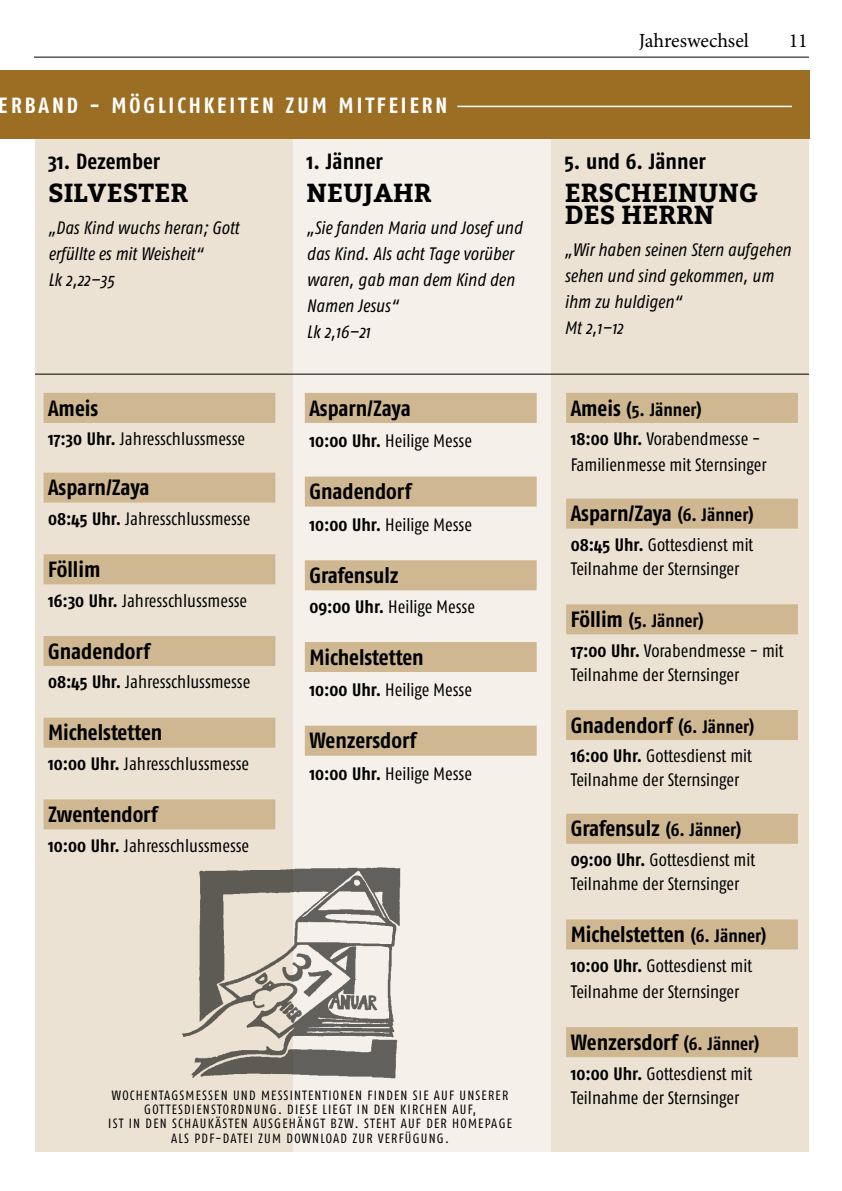
<style>
.page{position:relative;width:842px;height:1191px;background:#fff}
.page>*{position:absolute;margin:0;border:0;box-sizing:border-box;transform-origin:0 0}
.t1{font:700 26px/22px "Bitter";color:#000}
.t2{font:700 22px "Fago Co";color:#000}
.t3{font:700 22px "Fago Co";letter-spacing:.135em;color:#fff}
.t4{font:20px "Minion Pro";color:#000}
.t5{font:18px/24px "Fago Co";color:#000}
.t6{font:italic 18px/26px "Fago Co";color:#000}
.t7{font:700 18px/29.6px "Fago Co";color:#000}
.t8{font:13.4px/14.2px "Fago Co";letter-spacing:.09em;color:#000;text-align:center}
.s1{font-weight:700}
.s2{font-size:22px}
.s3{font-weight:400}
.s4{font-size:18px}
</style>
<div class="page">
<div style="left:35px;top:131px;width:257px;height:1020px;background:#ebe2d3"></div>
<div style="left:293px;top:139px;width:258px;height:1012px;background:#f5f0e9"></div>
<div style="left:551px;top:139px;width:258px;height:1012px;background:#ebe2d3"></div>
<hr style="left:34px;top:57px;width:775px;height:1px;background:#000">
<div style="left:44px;top:393px;width:231px;height:30px;background:#ceb791"></div>
<div style="left:44px;top:472px;width:231px;height:30px;background:#ceb791"></div>
<div style="left:44px;top:554px;width:231px;height:30px;background:#ceb791"></div>
<div style="left:44px;top:636px;width:231px;height:30px;background:#ceb791"></div>
<div style="left:44px;top:717px;width:231px;height:30px;background:#ceb791"></div>
<div style="left:44px;top:799px;width:231px;height:30px;background:#ceb791"></div>
<div style="left:305px;top:393px;width:232px;height:30px;background:#ceb791"></div>
<div style="left:305px;top:476px;width:232px;height:30px;background:#ceb791"></div>
<div style="left:305px;top:560px;width:232px;height:30px;background:#ceb791"></div>
<div style="left:305px;top:642px;width:232px;height:30px;background:#ceb791"></div>
<div style="left:305px;top:725px;width:232px;height:30px;background:#ceb791"></div>
<div style="left:566px;top:393px;width:232px;height:30px;background:#ceb791"></div>
<div style="left:566px;top:498px;width:232px;height:30px;background:#ceb791"></div>
<div style="left:566px;top:604px;width:232px;height:30px;background:#ceb791"></div>
<div style="left:566px;top:710px;width:232px;height:30px;background:#ceb791"></div>
<div style="left:566px;top:813px;width:232px;height:30px;background:#ceb791"></div>
<div style="left:566px;top:919px;width:232px;height:30px;background:#ceb791"></div>
<div style="left:566px;top:1027px;width:232px;height:30px;background:#ceb791"></div>
<hr style="left:35px;top:374px;width:774px;height:1px;background:#000">
<div style="left:0;top:71px;width:809px;height:68px;background:#9c6e23"></div>
<hr style="left:0;top:106px;width:792px;height:1px;background:#fff">
<div style="left:0;top:96px;width:457px;height:20px;background:#9c6e23"></div>
<img style="left:182px;top:864px;width:219px;height:227px">
<p class="t3" style="left:-1px;top:92px;width:450px">ERBAND - MÖGLICHKEITEN ZUM MITFEIERN</p>
<p class="t2" style="left:48px;top:148px;width:114px">31. Dezember</p>
<h1 class="t1" style="left:48px;top:182px;width:142px">SILVESTER</h1>
<p class="t6" style="left:48px;top:215px;width:193px">„Das Kind wuchs heran; Gott erfüllte es mit Weisheit“<br>Lk 2,22–35</p>
<p class="t2" style="left:48px;top:395px;width:52px">Ameis</p>
<p class="t5" style="left:48px;top:427px;width:199px"><span class="s1">17:30 Uhr.</span> Jahresschlussmesse</p>
<p class="t2" style="left:48px;top:475px;width:103px">Asparn/Zaya</p>
<p class="t5" style="left:48px;top:506px;width:204px"><span class="s1">08:45 Uhr.</span> Jahresschlussmesse</p>
<p class="t2" style="left:48px;top:556px;width:54px">Föllim</p>
<p class="t5" style="left:48px;top:588px;width:201px"><span class="s1">16:30 Uhr.</span> Jahresschlussmesse</p>
<p class="t2" style="left:48px;top:638px;width:104px">Gnadendorf</p>
<p class="t5" style="left:48px;top:670px;width:204px"><span class="s1">08:45 Uhr.</span> Jahresschlussmesse</p>
<p class="t2" style="left:48px;top:720px;width:116px">Michelstetten</p>
<p class="t5" style="left:48px;top:751px;width:203px"><span class="s1">10:00 Uhr.</span> Jahresschlussmesse</p>
<p class="t2" style="left:48px;top:801px;width:111px">Zwentendorf</p>
<p class="t5" style="left:48px;top:833px;width:203px"><span class="s1">10:00 Uhr.</span> Jahresschlussmesse</p>
<p class="t2" style="left:306px;top:148px;width:78px">1. Jänner</p>
<h1 class="t1" style="left:306px;top:182px;width:127px">NEUJAHR</h1>
<p class="t6" style="left:306px;top:215px;width:217px">„Sie fanden Maria und Josef und das Kind. Als acht Tage vorüber waren, gab man dem Kind den<br>Namen Jesus“<br>Lk 2,16–21</p>
<p class="t2" style="left:309px;top:395px;width:103px">Asparn/Zaya</p>
<p class="t5" style="left:309px;top:429px;width:164px"><span class="s1">10:00 Uhr.</span> Heilige Messe</p>
<p class="t2" style="left:309px;top:479px;width:104px">Gnadendorf</p>
<p class="t5" style="left:309px;top:512px;width:164px"><span class="s1">10:00 Uhr.</span> Heilige Messe</p>
<p class="t2" style="left:309px;top:562px;width:91px">Grafensulz</p>
<p class="t5" style="left:309px;top:594px;width:167px"><span class="s1">09:00 Uhr.</span> Heilige Messe</p>
<p class="t2" style="left:309px;top:644px;width:116px">Michelstetten</p>
<p class="t5" style="left:309px;top:678px;width:164px"><span class="s1">10:00 Uhr.</span> Heilige Messe</p>
<p class="t2" style="left:309px;top:728px;width:109px">Wenzersdorf</p>
<p class="t5" style="left:309px;top:761px;width:164px"><span class="s1">10:00 Uhr.</span> Heilige Messe</p>
<p class="t8" style="left:108px;top:1087px;width:405px">WOCHENTAGSMESSEN UND MESSINTENTIONEN FINDEN SIE AUF UNSERER GOTTESDIENSTORDNUNG. DIESE LIEGT IN DEN KIRCHEN AUF,<br>IST IN DEN SCHAUKÄSTEN AUSGEHÄNGT BZW. STEHT AUF DER HOMEPAGE ALS PDF-DATEI ZUM DOWNLOAD ZUR VERFÜGUNG.</p>
<p class="t4" style="left:639px;top:27px;width:112px">Jahreswechsel</p>
<p class="t4" style="left:789px;top:27px;width:21px">11</p>
<p class="t2" style="left:564px;top:148px;width:143px">5. und 6. Jänner</p>
<h1 class="t1" style="left:564px;top:182px;width:195px">ERSCHEINUNG<br>DES HERRN</h1>
<p class="t6" style="left:564px;top:237px;width:228px">„Wir haben seinen Stern aufgehen sehen und sind gekommen, um ihm zu huldigen“<br>Mt 2,1–12</p>
<p class="t7" style="left:571px;top:394px;width:191px"><span class="s2">Ameis</span> (5. Jänner)<br>18:00 Uhr. <span class="s3">Vorabendmesse -</span></p>
<p class="t5" style="left:571px;top:453px;width:197px">Familienmesse mit Sternsinger</p>
<p class="t2" style="left:571px;top:501px;width:184px">Asparn/Zaya <span class="s4">(6. Jänner)</span></p>
<p class="t5" style="left:571px;top:532px;width:184px"><span class="s1">08:45 Uhr.</span> Gottesdienst mit<br>Teilnahme der Sternsinger</p>
<p class="t7" style="left:571px;top:605px;width:215px"><span class="s2">Föllim</span> (5. Jänner)<br>17:00 Uhr. <span class="s3">Vorabendmesse - mit</span></p>
<p class="t5" style="left:571px;top:662px;width:170px">Teilnahme der Sternsinger</p>
<p class="t2" style="left:571px;top:712px;width:185px">Gnadendorf <span class="s4">(6. Jänner)</span></p>
<p class="t5" style="left:571px;top:744px;width:183px"><span class="s1">16:00 Uhr.</span> Gottesdienst mit<br>Teilnahme der Sternsinger</p>
<p class="t2" style="left:571px;top:816px;width:172px">Grafensulz <span class="s4">(6. Jänner)</span></p>
<p class="t5" style="left:571px;top:847px;width:186px"><span class="s1">09:00 Uhr.</span> Gottesdienst mit<br>Teilnahme der Sternsinger</p>
<p class="t2" style="left:571px;top:921px;width:197px">Michelstetten <span class="s4">(6. Jänner)</span></p>
<p class="t5" style="left:571px;top:952px;width:183px;line-height:26px"><span class="s1">10:00 Uhr.</span> Gottesdienst mit<br>Teilnahme der Sternsinger</p>
<p class="t2" style="left:571px;top:1029px;width:190px">Wenzersdorf <span class="s4">(6. Jänner)</span></p>
<p class="t5" style="left:571px;top:1061px;width:183px"><span class="s1">10:00 Uhr.</span> Gottesdienst mit<br>Teilnahme der Sternsinger</p>
</div>
